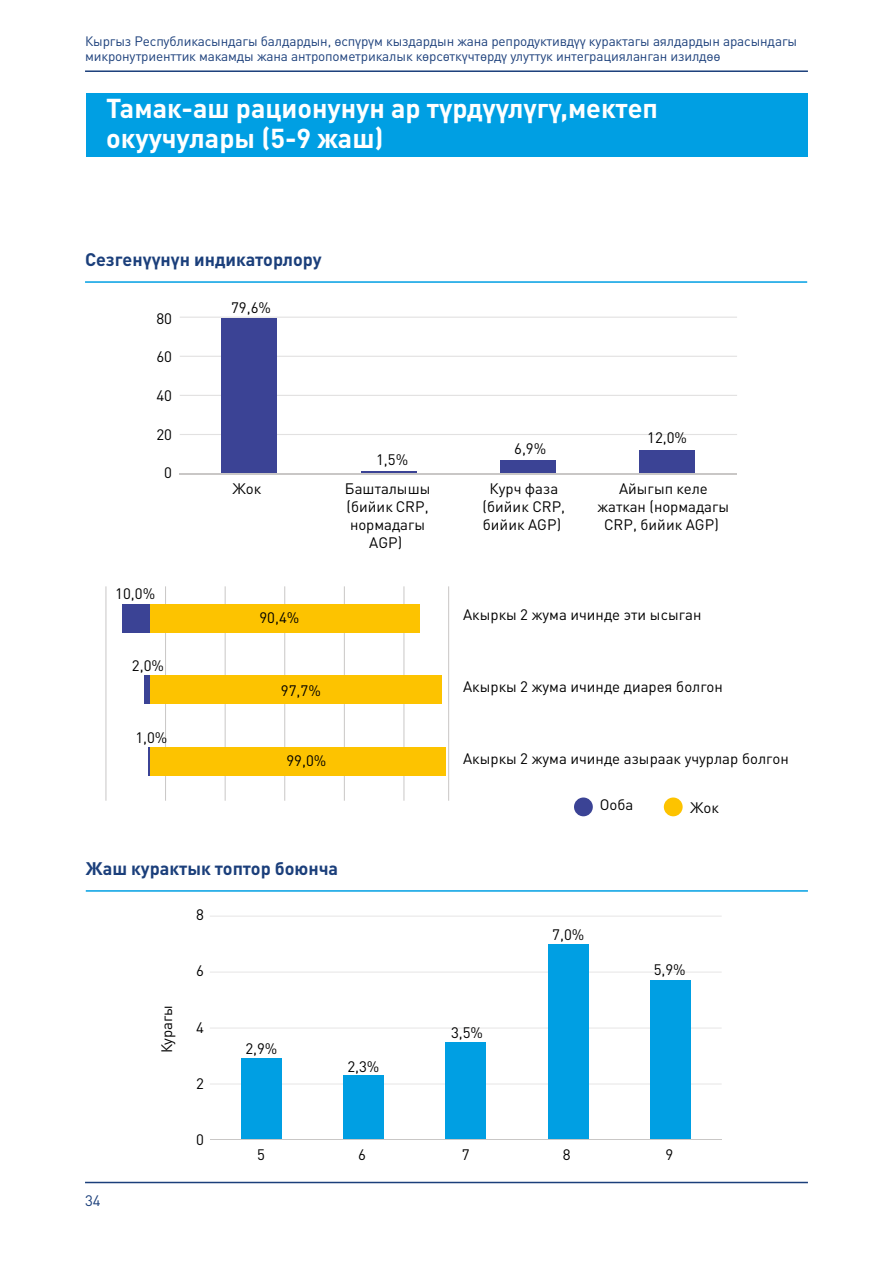
<style>
.page{position:relative;width:893px;height:1263px;background:#fff}
.page>*{position:absolute;margin:0;border:0;box-sizing:border-box;transform-origin:0 0}
.t1{font:700 27px/30px "DIN Pro";color:#fff}
.t2{font:700 18px "DIN Pro";color:#1b3f7b}
.t3{font:15px/18px "DIN Pro";color:#000;text-align:center}
.t4{font:15px "DIN Pro";color:#1b3f7b}
.t5{font:13.5px/15px "DIN Pro";letter-spacing:-.01em;color:#1b3f7b}
</style>
<div class="page">
<hr style="left:85px;top:70px;width:723px;height:2px;background:#1b3f7b">
<hr style="left:85px;top:1182px;width:723px;height:1px;background:#1b3f7b">
<hr style="left:180px;top:434px;width:557px;height:1px;background:#e2e1e1">
<hr style="left:180px;top:395px;width:557px;height:1px;background:#e2e1e1">
<hr style="left:180px;top:356px;width:557px;height:1px;background:#e2e1e1">
<hr style="left:180px;top:317px;width:557px;height:1px;background:#e2e1e1">
<div style="left:222px;top:318px;width:55px;height:156px;background:#3b4395"></div>
<hr style="left:361px;top:471px;width:56px;height:3px;background:#3b4395">
<div style="left:500px;top:460px;width:56px;height:14px;background:#3b4395"></div>
<div style="left:639px;top:450px;width:56px;height:24px;background:#3b4395"></div>
<hr style="left:180px;top:473px;width:557px;height:1px;background:#c9c7c6">
<hr style="left:106px;top:586px;width:1px;height:215px;background:#c9c7c6">
<hr style="left:165px;top:586px;width:1px;height:215px;background:#c9c7c6">
<hr style="left:225px;top:586px;width:1px;height:215px;background:#c9c7c6">
<hr style="left:284px;top:586px;width:1px;height:215px;background:#c9c7c6">
<hr style="left:344px;top:586px;width:1px;height:215px;background:#c9c7c6">
<hr style="left:404px;top:586px;width:1px;height:215px;background:#c9c7c6">
<hr style="left:448px;top:586px;width:1px;height:215px;background:#c9c7c6">
<hr style="left:148px;top:747px;width:3px;height:28px;background:#3b4395">
<div style="left:144px;top:675px;width:7px;height:29px;background:#3b4395"></div>
<div style="left:122px;top:604px;width:29px;height:29px;background:#3b4395"></div>
<div style="left:151px;top:747px;width:295px;height:28px;background:#fdc300"></div>
<div style="left:151px;top:675px;width:291px;height:29px;background:#fdc300"></div>
<div style="left:151px;top:604px;width:269px;height:29px;background:#fdc300"></div>
<div style="left:574px;top:797px;width:19px;height:19px;background:#3b4395;border-radius:50%"></div>
<div style="left:664px;top:797px;width:19px;height:19px;background:#fdc300;border-radius:50%"></div>
<hr style="left:210px;top:1083px;width:512px;height:1px;background:#e2e1e1">
<hr style="left:210px;top:1027px;width:512px;height:1px;background:#e2e1e1">
<hr style="left:210px;top:972px;width:512px;height:1px;background:#e2e1e1">
<hr style="left:210px;top:916px;width:512px;height:1px;background:#e2e1e1">
<div style="left:241px;top:1059px;width:40px;height:81px;background:#009fe3"></div>
<div style="left:343px;top:1075px;width:41px;height:65px;background:#009fe3"></div>
<div style="left:445px;top:1042px;width:41px;height:98px;background:#009fe3"></div>
<div style="left:548px;top:944px;width:41px;height:196px;background:#009fe3"></div>
<div style="left:650px;top:980px;width:41px;height:160px;background:#009fe3"></div>
<hr style="left:210px;top:1139px;width:512px;height:1px;background:#c9c7c6">
<div style="left:86px;top:94px;width:721px;height:63px;background:#009fe3"></div>
<hr style="left:85px;top:281px;width:722px;height:2px;background:#009fe3">
<hr style="left:86px;top:890px;width:722px;height:2px;background:#009fe3">
<p class="t5" style="left:85px;top:32px;width:714px">Кыргыз Республикасындагы балдардын, өспүрүм кыздардын жана репродуктивдүү курактагы аялдардын арасындагы микронутриенттик макамды жана антропометрикалык көрсөткүчтөрдү улуттук интеграцияланган изилдөө</p>
<h1 class="t1" style="left:106px;top:90px;width:553px">Тамак-аш рационунун ар түрдүүлүгү,мектеп окуучулары (5-9 жаш)</h1>
<p class="t2" style="left:85px;top:244px;width:238px">Сезгенүүнүн индикаторлору</p>
<p class="t3" style="left:156px;top:308px;width:17px">80</p>
<p class="t3" style="left:156px;top:346px;width:17px">60</p>
<p class="t3" style="left:156px;top:385px;width:17px">40</p>
<p class="t3" style="left:156px;top:424px;width:17px">20</p>
<p class="t3" style="left:164px;top:462px;width:9px">0</p>
<p class="t3" style="left:115px;top:583px;width:41px">10,0%</p>
<p class="t3" style="left:132px;top:655px;width:34px">2,0%</p>
<p class="t3" style="left:135px;top:727px;width:34px">1,0%</p>
<p class="t3" style="left:231px;top:297px;width:41px">79,6%</p>
<p class="t3" style="left:376px;top:449px;width:34px">1,5%</p>
<p class="t3" style="left:514px;top:438px;width:34px">6,9%</p>
<p class="t3" style="left:647px;top:427px;width:41px">12,0%</p>
<p class="t3" style="left:232px;top:479px;width:30px">Жок</p>
<p class="t3" style="left:345px;top:479px;width:87px">Башталышы (бийик CRP, нормадагы<br>AGP)</p>
<p class="t3" style="left:483px;top:479px;width:84px">Курч фаза (бийик CRP, бийик AGP)</p>
<p class="t3" style="left:597px;top:479px;width:133px">Айыгып келе жаткан (нормадагы<br>CRP, бийик AGP)</p>
<p class="t3" style="left:259px;top:607px;width:41px">90,4%</p>
<p class="t3" style="left:463px;top:604px;width:240px">Акыркы 2 жума ичинде эти ысыган</p>
<p class="t3" style="left:281px;top:680px;width:41px">97,7%</p>
<p class="t3" style="left:463px;top:676px;width:261px">Акыркы 2 жума ичинде диарея болгон</p>
<p class="t3" style="left:286px;top:750px;width:41px">99,0%</p>
<p class="t3" style="left:463px;top:748px;width:327px">Акыркы 2 жума ичинде азыраак учурлар болгон</p>
<p class="t3" style="left:600px;top:794px;width:35px">Ооба</p>
<p class="t3" style="left:690px;top:797px;width:30px">Жок</p>
<p class="t2" style="left:86px;top:853px;width:254px">Жаш курактык топтор боюнча</p>
<p class="t4" style="left:85px;top:1188px;width:17px">34</p>
<p class="t3" style="left:156px;top:1053px;width:50px;rotate:-90deg">Курагы</p>
<p class="t3" style="left:196px;top:904px;width:9px">8</p>
<p class="t3" style="left:196px;top:960px;width:9px">6</p>
<p class="t3" style="left:196px;top:1017px;width:9px">4</p>
<p class="t3" style="left:196px;top:1073px;width:9px">2</p>
<p class="t3" style="left:196px;top:1129px;width:9px">0</p>
<p class="t3" style="left:245px;top:1038px;width:34px">2,9%</p>
<p class="t3" style="left:347px;top:1056px;width:34px">2,3%</p>
<p class="t3" style="left:451px;top:1022px;width:34px">3,5%</p>
<p class="t3" style="left:552px;top:924px;width:34px">7,0%</p>
<p class="t3" style="left:654px;top:959px;width:34px">5,9%</p>
<p class="t3" style="left:257px;top:1144px;width:9px">5</p>
<p class="t3" style="left:358px;top:1144px;width:9px">6</p>
<p class="t3" style="left:462px;top:1144px;width:9px">7</p>
<p class="t3" style="left:563px;top:1144px;width:9px">8</p>
<p class="t3" style="left:665px;top:1144px;width:9px">9</p>
</div>
